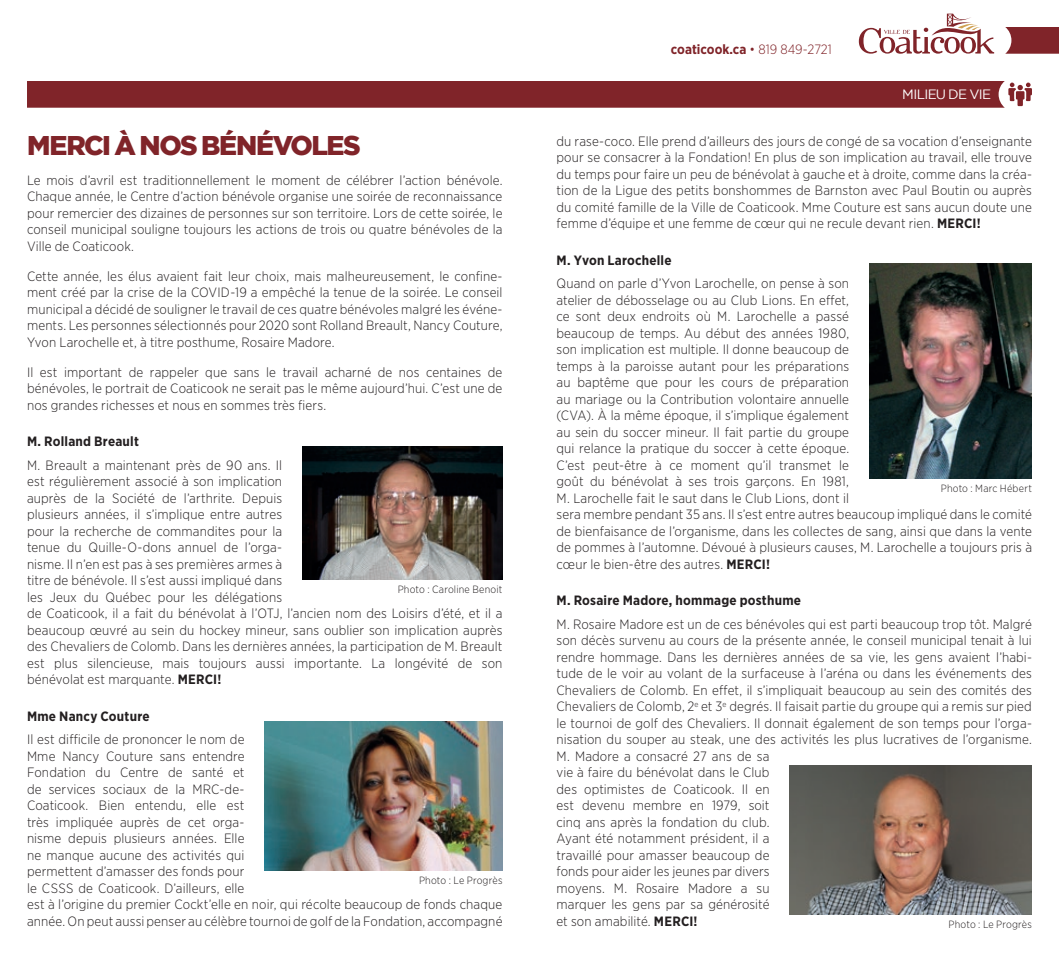
<style>
.page{position:relative;width:1059px;height:972px;background:#fff}
.page>*{position:absolute;margin:0;border:0;box-sizing:border-box;transform-origin:0 0}
.t1{font:900 27px "Gotham";letter-spacing:-.055em;color:#802429}
.t2{font:300 13.5px/16.5px "Gotham Narrow";letter-spacing:.01em;color:#231f20;text-align:justify}
.t3{font:700 13.5px "Gotham Narrow";letter-spacing:.015em;color:#231f20}
.t4{font:700 13.5px "Gotham Narrow";color:#802429}
.t5{font:13.5px "Gotham";letter-spacing:-.045em;color:#fff}
.t6{font:300 10.5px "Gotham Narrow";letter-spacing:.02em;color:#231f20}
.s1{font-weight:700}
.s2{font-weight:300}
</style>
<div class="page">
<svg style="left:858px;top:14px;width:136px;height:40px"></svg>
<svg style="left:1005px;top:27px;width:53px;height:27px"></svg>
<div style="left:27px;top:81px;width:1004px;height:27px;background:#802429"></div>
<img style="left:302px;top:446px;width:200px;height:133px">
<img style="left:265px;top:721px;width:237px;height:149px">
<img style="left:789px;top:765px;width:242px;height:149px">
<img style="left:869px;top:263px;width:162px;height:215px">
<h1 class="t1" style="left:27px;top:130px;width:335px">MERCI À NOS BÉNÉVOLES</h1>
<p class="t2" style="left:27px;top:171px;width:477px">Le mois d’avril est traditionnellement le moment de célébrer l’action bénévole.<br>Chaque année, le Centre d’action bénévole organise une soirée de reconnaissance pour remercier des dizaines de personnes sur son territoire. Lors de cette soirée, le conseil municipal souligne toujours les actions de trois ou quatre bénévoles de la Ville de Coaticook.</p>
<p class="t2" style="left:27px;top:267px;width:477px">Cette année, les élus avaient fait leur choix, mais malheureusement, le confine&shy;ment créé par la crise de la COVID-19 a empêché la tenue de la soirée. Le conseil municipal a décidé de souligner le travail de ces quatre bénévoles malgré les événe&shy;ments. Les personnes sélectionnés pour 2020 sont Rolland Breault, Nancy Couture, Yvon Larochelle et, à titre posthume, Rosaire Madore.</p>
<p class="t2" style="left:27px;top:363px;width:477px">Il est important de rappeler que sans le travail acharné de nos centaines de bénévoles, le portrait de Coaticook ne serait pas le même aujourd’hui. C’est une de nos grandes richesses et nous en sommes très fiers.</p>
<p class="t3" style="left:27px;top:433px;width:113px">M. Rolland Breault</p>
<p class="t2" style="left:27px;top:456px;width:477px;text-align:left">M. Breault a maintenant près de 90 ans. Il<br>est régulièrement associé à son implication<br>auprès de la Société de l’arthrite. Depuis<br>plusieurs années, il s’implique entre autres<br>pour la recherche de commandites pour la<br>tenue du Quille-O-dons annuel de l’orga-<br>nisme. Il n’en est pas à ses premières armes à<br>titre de bénévole. Il s’est aussi impliqué dans<br>les Jeux du Québec pour les délégations<br>de Coaticook, il a fait du bénévolat à l’OTJ, l’ancien nom des Loisirs d’été, et il a beaucoup œuvré au sein du hockey mineur, sans oublier son implication auprès des Chevaliers de Colomb. Dans les dernières années, la participation de M. Breault est plus silencieuse, mais toujours aussi importante. La longévité de son bénévolat est marquante. <span class="s1">MERCI!</span></p>
<p class="t3" style="left:27px;top:707px;width:124px">Mme Nancy Couture</p>
<p class="t2" style="left:27px;top:731px;width:477px;text-align:left">Il est difficile de prononcer le nom de<br>Mme Nancy Couture sans entendre<br>Fondation du Centre de santé et<br>de services sociaux de la MRC-de-<br>Coaticook. Bien entendu, elle est<br>très impliquée auprès de cet orga-<br>nisme depuis plusieurs années. Elle<br>ne manque aucune des activités qui<br>permettent d’amasser des fonds pour<br>le CSSS de Coaticook. D’ailleurs, elle<br>est à l’origine du premier Cockt’elle en noir, qui récolte beaucoup de fonds chaque année. On peut aussi penser au célèbre tournoi de golf de la Fondation, accompagné</p>
<p class="t6" style="left:397px;top:583px;width:106px">Photo : Caroline Benoit</p>
<p class="t6" style="left:419px;top:874px;width:85px">Photo : Le Progrès</p>
<p class="t4" style="left:671px;top:40px;width:162px">coaticook.ca <span class="s2">• 819 849-2721</span></p>
<p class="t5" style="left:902px;top:87px;width:90px">MILIEU DE VIE</p>
<p class="t2" style="left:556px;top:132px;width:477px">du rase-coco. Elle prend d’ailleurs des jours de congé de sa vocation d’enseignante pour se consacrer à la Fondation! En plus de son implication au travail, elle trouve du temps pour faire un peu de bénévolat à gauche et à droite, comme dans la créa&shy;tion de la Ligue des petits bonshommes de Barnston avec Paul Boutin ou auprès du comité famille de la Ville de Coaticook. Mme Couture est sans aucun doute une femme d’équipe et une femme de cœur qui ne recule devant rien. <span class="s1">MERCI!</span></p>
<p class="t3" style="left:556px;top:251px;width:117px">M. Yvon Larochelle</p>
<p class="t2" style="left:556px;top:275px;width:477px;text-align:left">Quand on parle d’Yvon Larochelle, on pense à son<br>atelier de débosselage ou au Club Lions. En effet,<br>ce sont deux endroits où M. Larochelle a passé<br>beaucoup de temps. Au début des années 1980,<br>son implication est multiple. Il donne beaucoup de<br>temps à la paroisse autant pour les préparations<br>au baptême que pour les cours de préparation<br>au mariage ou la Contribution volontaire annuelle<br>(CVA). À la même époque, il s’implique également<br>au sein du soccer mineur. Il fait partie du groupe<br>qui relance la pratique du soccer à cette époque.<br>C’est peut-être à ce moment qu’il transmet le<br>goût du bénévolat à ses trois garçons. En 1981,<br>M. Larochelle fait le saut dans le Club Lions, dont il<br>sera membre pendant 35 ans. Il s’est entre autres beaucoup impliqué dans le comité de bienfaisance de l’organisme, dans les collectes de sang, ainsi que dans la vente de pommes à l’automne. Dévoué à plusieurs causes, M. Larochelle a toujours pris à cœur le bien-être des autres. <span class="s1">MERCI!</span></p>
<p class="t3" style="left:556px;top:592px;width:246px">M. Rosaire Madore, hommage posthume</p>
<p class="t2" style="left:556px;top:615px;width:477px;text-align:left">M. Rosaire Madore est un de ces bénévoles qui est parti beaucoup trop tôt. Malgré son décès survenu au cours de la présente année, le conseil municipal tenait à lui rendre hommage. Dans les dernières années de sa vie, les gens avaient l’habi&shy;tude de le voir au volant de la surfaceuse à l’aréna ou dans les événements des Chevaliers de Colomb. En effet, il s’impliquait beaucoup au sein des comités des Chevaliers de Colomb, 2<sup>e</sup> et 3<sup>e</sup> degrés. Il faisait partie du groupe qui a remis sur pied le tournoi de golf des Chevaliers. Il donnait également de son temps pour l’orga&shy;nisation du souper au steak, une des activités les plus lucratives de l’organisme.<br>M. Madore a consacré 27 ans de sa<br>vie à faire du bénévolat dans le Club<br>des optimistes de Coaticook. Il en<br>est devenu membre en 1979, soit<br>cinq ans après la fondation du club.<br>Ayant été notamment président, il a<br>travaillé pour amasser beaucoup de<br>fonds pour aider les jeunes par divers<br>moyens. M. Rosaire Madore a su<br>marquer les gens par sa générosité<br>et son amabilité. <span class="s1">MERCI!</span></p>
<p class="t6" style="left:940px;top:482px;width:93px">Photo : Marc Hébert</p>
<p class="t6" style="left:948px;top:918px;width:85px">Photo : Le Progrès</p>
</div>
